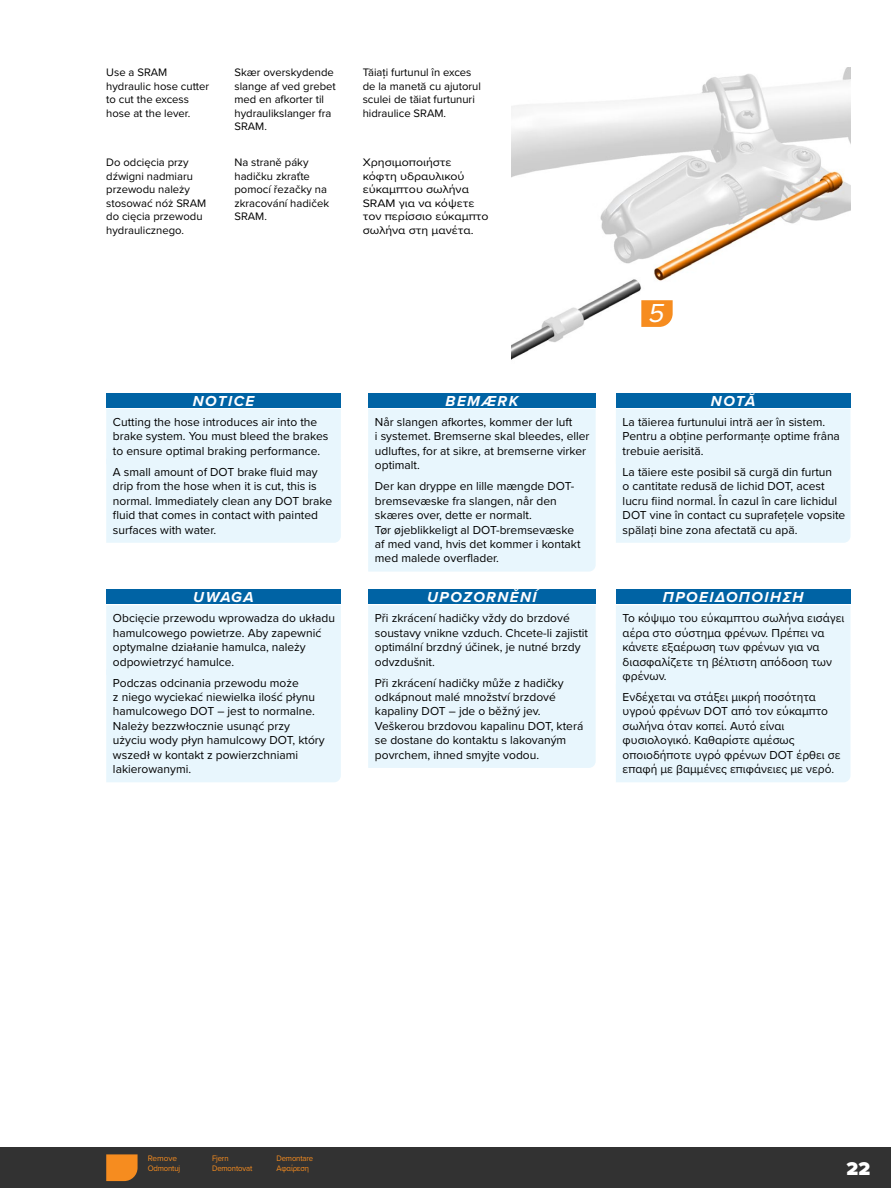
<style>
.page{position:relative;width:891px;height:1188px;background:#fff}
.page>*{position:absolute;margin:0;border:0;box-sizing:border-box;transform-origin:0 0}
.t1{font:italic 27px "Proxima Nova";color:#fff}
.t2{font:900 19.2px "Proxima Nova";color:#fff}
.Signal_Word_centered-_NOTICE{font:italic 700 15px "Proxima Nova";letter-spacing:.1em;color:#fff}
.Signal_Word_Text_-_NOTICE_Blue_Shaded{font:12px/14.4px "Proxima Nova";color:#000}
.User_Manual_Text_-_Normal{font:11.25px/13.5px "Proxima Nova";color:#000}
.GreekBody{font:11.25px/13.5px "Proxima Nova";color:#000;scale:1.1 1}
.GreekBody-2{font:11.25px/13.5px "Proxima Nova";color:#000}
.t3{font:8.25px "Proxima Nova";letter-spacing:-.02em;color:#f68c1f;scale:.94 1}
.t4{font:8.25px "Proxima Nova";letter-spacing:-.02em;color:#f68c1f}
</style>
<div class="page">
<div style="left:0;top:1148px;width:891px;height:40px;background:#323232"></div>
<div style="left:106px;top:393px;width:235px;height:15px;background:#0063a4"></div>
<div style="left:106px;top:409px;width:235px;height:134px;background:#e8f6fd"></div>
<div style="left:368px;top:393px;width:228px;height:15px;background:#0063a4"></div>
<div style="left:368px;top:409px;width:228px;height:163px;background:#e8f6fd"></div>
<div style="left:616px;top:393px;width:234px;height:15px;background:#0063a4"></div>
<div style="left:616px;top:409px;width:234px;height:134px;background:#e8f6fd"></div>
<div style="left:106px;top:589px;width:235px;height:15px;background:#0063a4"></div>
<div style="left:106px;top:605px;width:235px;height:177px;background:#e8f6fd"></div>
<div style="left:368px;top:589px;width:228px;height:15px;background:#0063a4"></div>
<div style="left:368px;top:605px;width:228px;height:163px;background:#e8f6fd"></div>
<div style="left:616px;top:589px;width:234px;height:15px;background:#0063a4"></div>
<div style="left:616px;top:605px;width:234px;height:177px;background:#e8f6fd"></div>
<svg style="left:106px;top:1154px;width:32px;height:27px"></svg>
<img style="left:511px;top:67px;width:340px;height:293px">
<svg style="left:641px;top:300px;width:32px;height:27px"></svg>
<p class="User_Manual_Text_-_Normal" style="left:106px;top:65px;width:105px">Use a SRAM hydraulic hose cutter to cut the excess hose at the lever.</p>
<p class="User_Manual_Text_-_Normal" style="left:234px;top:65px;width:103px">Skær overskydende slange af ved grebet med en afkorter til hydraulikslanger fra<br>SRAM.</p>
<p class="GreekBody-2" style="left:363px;top:65px;width:120px">Tăiaţi furtunul în exces de la manetă cu ajutorul sculei de tăiat furtunuri hidraulice SRAM.</p>
<p class="User_Manual_Text_-_Normal" style="left:106px;top:155px;width:102px">Do odcięcia przy dźwigni nadmiaru przewodu należy stosować nóż SRAM do cięcia przewodu hydraulicznego.</p>
<p class="User_Manual_Text_-_Normal" style="left:234px;top:155px;width:96px">Na straně páky hadičku zkraťte pomocí řezačky na zkracování hadiček<br>SRAM.</p>
<p class="GreekBody" style="left:363px;top:155px;width:116px">Χρησιμοποιήστε<br>κόφτη υδραυλικού εύκαμπτου σωλήνα<br>SRAM για να κόψετε τον περίσσιο εύκαμπτο σωλήνα στη μανέτα.</p>
<p class="Signal_Word_centered-_NOTICE" style="left:193px;top:389px;width:63px">NOTICE</p>
<p class="Signal_Word_Text_-_NOTICE_Blue_Shaded" style="left:113px;top:414px;width:217px">Cutting the hose introduces air into the brake system. You must bleed the brakes to ensure optimal braking performance.</p>
<p class="Signal_Word_Text_-_NOTICE_Blue_Shaded" style="left:113px;top:464px;width:221px">A small amount of DOT brake fluid may drip from the hose when it is cut, this is normal. Immediately clean any DOT brake fluid that comes in contact with painted surfaces with water.</p>
<p class="Signal_Word_centered-_NOTICE" style="left:193px;top:586px;width:62px">UWAGA</p>
<p class="Signal_Word_Text_-_NOTICE_Blue_Shaded" style="left:113px;top:611px;width:224px">Obcięcie przewodu wprowadza do układu hamulcowego powietrze. Aby zapewnić optymalne działanie hamulca, należy odpowietrzyć hamulce.</p>
<p class="Signal_Word_Text_-_NOTICE_Blue_Shaded" style="left:113px;top:675px;width:213px">Podczas odcinania przewodu może<br>z niego wyciekać niewielka ilość płynu hamulcowego DOT – jest to normalne.<br>Należy bezzwłocznie usunąć przy użyciu wody płyn hamulcowy DOT, który wszedł w kontakt z powierzchniami lakierowanymi.</p>
<p class="Signal_Word_centered-_NOTICE" style="left:446px;top:389px;width:74px">BEMÆRK</p>
<p class="Signal_Word_Text_-_NOTICE_Blue_Shaded" style="left:375px;top:414px;width:216px">Når slangen afkortes, kommer der luft<br>i systemet. Bremserne skal bleedes, eller udluftes, for at sikre, at bremserne virker optimalt.</p>
<p class="Signal_Word_Text_-_NOTICE_Blue_Shaded" style="left:375px;top:479px;width:207px">Der kan dryppe en lille mængde DOT&shy;bremsevæske fra slangen, når den skæres over, dette er normalt.<br>Tør øjeblikkeligt al DOT-bremsevæske af med vand, hvis det kommer i kontakt med malede overflader.</p>
<p class="Signal_Word_centered-_NOTICE" style="left:427px;top:586px;width:111px">UPOZORNĚNÍ</p>
<p class="Signal_Word_Text_-_NOTICE_Blue_Shaded" style="left:375px;top:611px;width:215px">Při zkrácení hadičky vždy do brzdové soustavy vnikne vzduch. Chcete-li zajistit optimální brzdný účinek, je nutné brzdy odvzdušnit.</p>
<p class="Signal_Word_Text_-_NOTICE_Blue_Shaded" style="left:375px;top:675px;width:210px">Při zkrácení hadičky může z hadičky odkápnout malé množství brzdové kapaliny DOT – jde o běžný jev.<br>Veškerou brzdovou kapalinu DOT, která se dostane do kontaktu s lakovaným povrchem, ihned smyjte vodou.</p>
<p class="t1" style="left:647px;top:293px;width:25px">5</p>
<p class="Signal_Word_centered-_NOTICE" style="left:711px;top:389px;width:46px">NOTĂ</p>
<p class="Signal_Word_Text_-_NOTICE_Blue_Shaded" style="left:623px;top:414px;width:219px">La tăierea furtunului intră aer în sistem.<br>Pentru a obţine performanţe optime frâna trebuie aerisită.</p>
<p class="Signal_Word_Text_-_NOTICE_Blue_Shaded" style="left:623px;top:464px;width:224px">La tăiere este posibil să curgă din furtun<br>o cantitate redusă de lichid DOT, acest lucru fiind normal. În cazul în care lichidul DOT vine în contact cu suprafețele vopsite spălați bine zona afectată cu apă.</p>
<p class="Signal_Word_centered-_NOTICE" style="left:663px;top:586px;width:142px">ΠΡΟΕΙΔΟΠΟΙΗΣΗ</p>
<p class="Signal_Word_Text_-_NOTICE_Blue_Shaded" style="left:623px;top:611px;width:223px">Το κόψιμο του εύκαμπτου σωλήνα εισάγει αέρα στο σύστημα φρένων. Πρέπει να κάνετε εξαέρωση των φρένων για να διασφαλίζετε τη βέλτιστη απόδοση των φρένων.</p>
<p class="Signal_Word_Text_-_NOTICE_Blue_Shaded" style="left:623px;top:689px;width:219px">Ενδέχεται να στάξει μικρή ποσότητα υγρού φρένων DOT από τον εύκαμπτο σωλήνα όταν κοπεί. Αυτό είναι φυσιολογικό. Καθαρίστε αμέσως οποιοδήποτε υγρό φρένων DOT έρθει σε επαφή με βαμμένες επιφάνειες με νερό.</p>
<p class="t4" style="left:148px;top:1152px;width:31px">Remove</p>
<p class="t3" style="left:212px;top:1152px;width:19px">Fjern</p>
<p class="t3" style="left:276px;top:1152px;width:41px">Demontare</p>
<p class="t3" style="left:148px;top:1162px;width:36px">Odmontuj</p>
<p class="t3" style="left:212px;top:1162px;width:44px">Demontovat</p>
<p class="t3" style="left:276px;top:1162px;width:36px">Αφαίρεση</p>
<h2 class="t2" style="left:847px;top:1154px;width:25px">22</h2>
</div>
